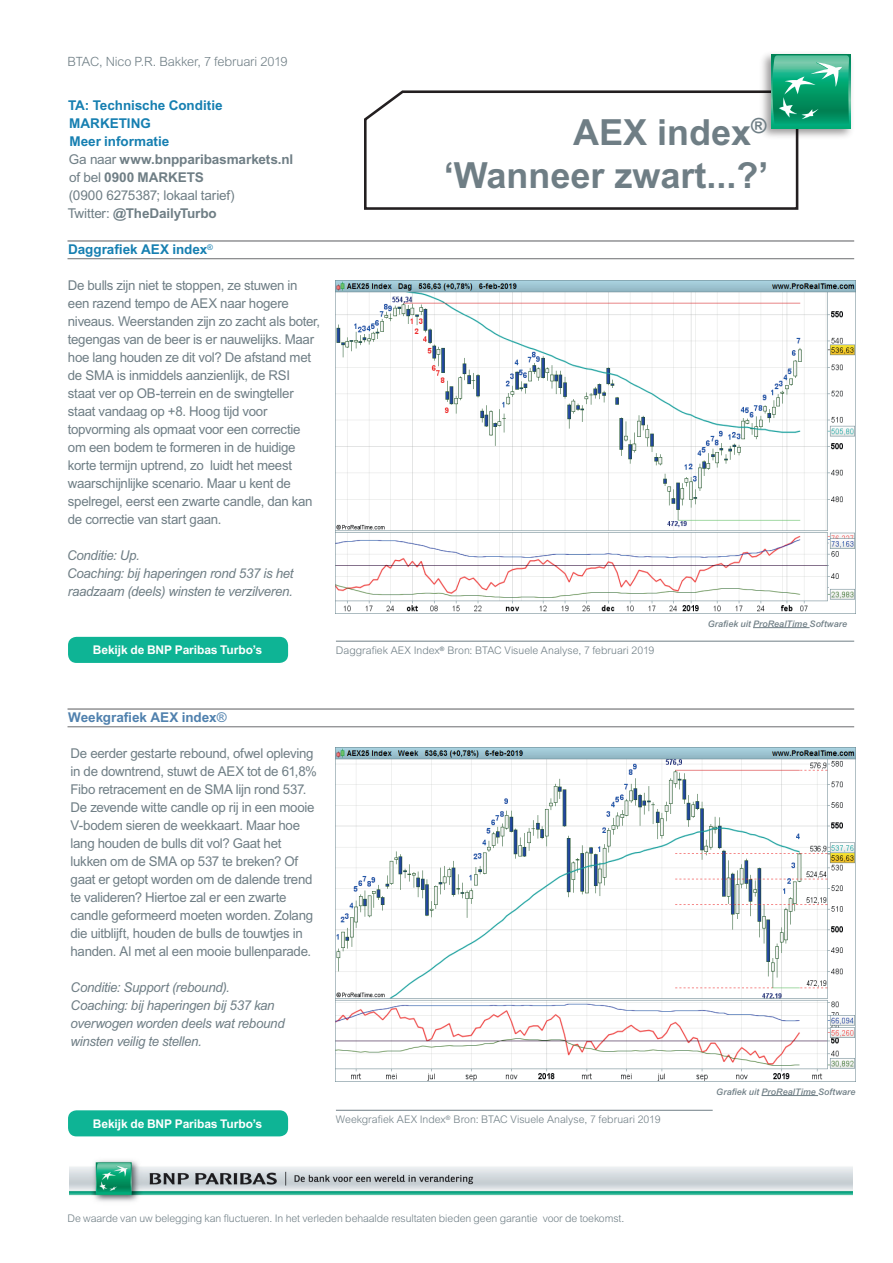
<style>
.page{position:relative;width:893px;height:1263px;background:#fff}
.page>*{position:absolute;margin:0;border:0;box-sizing:border-box;transform-origin:0 0}
.t1{font:700 36px/43.2px "Arial MT Std";color:#6f7e85;text-align:right}
.t2{font:13.5px/18px "Arial MT Std";letter-spacing:-.02em;color:#6f7e85}
.t3{font:italic 13.5px/18px "Arial MT Std";letter-spacing:-.02em;color:#6f7e85}
.t4{font:700 13.5px/18px "Arial MT Std";letter-spacing:-.005em;color:#6f7e85}
.t5{font:700 13.5px/18px "Arial MT Std";letter-spacing:-.005em;color:#167fb1}
.t6{font:700 13.5px "Arial MT Std";letter-spacing:-.005em;color:#5081ae}
.t7{font:300 12.75px "Arial MT Std";letter-spacing:-.01em;color:#6f7e85}
.t8{font:700 12px "Arial MT Std";letter-spacing:-.01em;color:#fff}
.t9{font:300 10.5px "Arial MT Std";letter-spacing:-.005em;color:#6f7e85}
.t10{font:italic 500 9px "Arial MT Std";letter-spacing:.01em;color:#6f7e85}
.s1{color:#167fb1}
.s2{font-weight:400}
</style>
<div class="page">
<hr style="left:68px;top:240px;width:786px;height:2px;background:#6c6d70">
<hr style="left:68px;top:258px;width:786px;height:1px;background:#6c6d70">
<hr style="left:68px;top:708px;width:786px;height:2px;background:#6c6d70">
<hr style="left:68px;top:726px;width:786px;height:1px;background:#6c6d70">
<img style="left:336px;top:280px;width:519px;height:332px">
<img style="left:336px;top:748px;width:519px;height:333px">
<hr style="left:336px;top:641px;width:518px;height:1px;background:#6f7e85">
<hr style="left:336px;top:1110px;width:377px;height:1px;background:#6f7e85">
<div style="left:68px;top:637px;width:220px;height:26px;background:#0eb495;border-radius:9px"></div>
<div style="left:68px;top:1110px;width:220px;height:26px;background:#0eb495;border-radius:9px"></div>
<img style="left:70px;top:1160px;width:783px;height:42px">
<svg style="left:364px;top:90px;width:435px;height:120px"></svg>
<img style="left:756px;top:54px;width:96px;height:88px">
<svg style="left:771px;top:54px;width:80px;height:74px"></svg>
<svg style="left:772px;top:55px;width:77px;height:71px;background:#2cab81"></svg>
<hr style="left:753px;top:627px;width:56px;height:1px;background:#6f7e85">
<hr style="left:761px;top:1095px;width:57px;height:1px;background:#6f7e85">
<p class="t7" style="left:68px;top:54px;width:222px">BTAC, Nico P.R. Bakker, 7 februari 2019</p>
<p class="t5" style="left:68px;top:96px;width:156px">TA: Technische Conditie<br>MARKETING</p>
<p class="t4" style="left:68px;top:132px;width:227px"><span class="s1">Meer informatie<br></span><span class="s2">Ga naar</span> www.bnpparibasmarkets.nl <span class="s2">of bel</span> 0900 MARKETS<br><span class="s2">(0900 6275387; lokaal tarief)<br>Twitter:</span> @TheDailyTurbo</p>
<p class="t5" style="left:68px;top:240px;width:146px">Daggrafiek AEX index<sup>®</sup></p>
<p class="t2" style="left:68px;top:276px;width:254px">De bulls zijn niet te stoppen, ze stuwen in een razend tempo de AEX naar hogere niveaus. Weerstanden zijn zo zacht als boter, tegengas van de beer is er nauwelijks. Maar hoe lang houden ze dit vol? De afstand met de SMA is inmiddels aanzienlijk, de RSI staat ver op OB-terrein en de swingteller staat vandaag op +8. Hoog tijd voor topvorming als opmaat voor een correctie om een bodem te formeren in de huidige korte termijn uptrend, zo luidt het meest waarschijnlijke scenario. Maar u kent de spelregel, eerst een zwarte candle, dan kan de correctie van start gaan.</p>
<p class="t3" style="left:67px;top:546px;width:228px">Conditie: Up.<br>Coaching: bij haperingen rond 537 is het raadzaam (deels) winsten te verzilveren.</p>
<p class="t8" style="left:93px;top:643px;width:171px">Bekijk de BNP Paribas Turbo’s</p>
<h1 class="t1" style="left:444px;top:110px;width:326px">AEX index<sup>® </sup>‘Wanneer zwart...?’</h1>
<p class="t9" style="left:336px;top:644px;width:320px">Daggrafiek AEX Index<sup>®</sup> Bron: BTAC Visuele Analyse, 7 februari 2019</p>
<p class="t10" style="left:708px;top:618px;width:141px">Grafiek uit ProRealTime Software</p>
<p class="t6" style="left:68px;top:710px;width:160px">Weekgrafiek AEX index<span class="s2">®</span></p>
<p class="t2" style="left:71px;top:744px;width:248px">De eerder gestarte rebound, ofwel opleving in de downtrend, stuwt de AEX tot de 61,8% Fibo retracement en de SMA lijn rond 537.<br>De zevende witte candle op rij in een mooie V-bodem sieren de weekkaart. Maar hoe lang houden de bulls dit vol? Gaat het lukken om de SMA op 537 te breken? Of gaat er getopt worden om de dalende trend te valideren? Hiertoe zal er een zwarte candle geformeerd moeten worden. Zolang die uitblijft, houden de bulls de touwtjes in handen. Al met al een mooie bullenparade.</p>
<p class="t3" style="left:71px;top:978px;width:216px">Conditie: Support (rebound).<br>Coaching: bij haperingen bij 537 kan overwogen worden deels wat rebound winsten veilig te stellen.</p>
<p class="t8" style="left:93px;top:1116px;width:171px">Bekijk de BNP Paribas Turbo’s</p>
<p class="t9" style="left:336px;top:1113px;width:326px">Weekgrafiek AEX Index<sup>®</sup> Bron: BTAC Visuele Analyse, 7 februari 2019</p>
<p class="t10" style="left:716px;top:1086px;width:141px">Grafiek uit ProRealTime Software</p>
<p class="t9" style="left:68px;top:1212px;width:558px">De waarde van uw belegging kan fluctueren. In het verleden behaalde resultaten bieden geen garantie voor de toekomst.</p>
</div>
